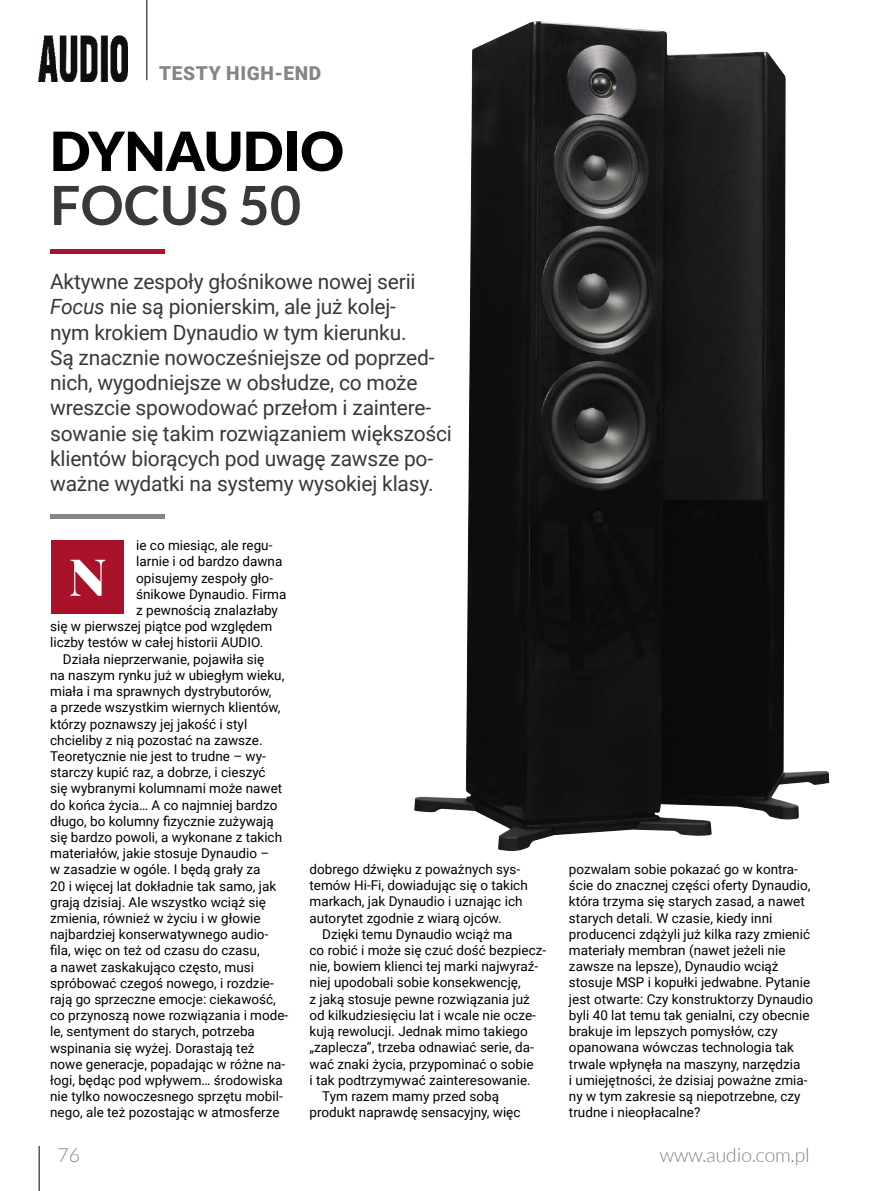
<style>
.page{position:relative;width:893px;height:1191px;background:#fff}
.page>*{position:absolute;margin:0;border:0;box-sizing:border-box;transform-origin:0 0}
.t1{font:900 54px "Lato";color:#000}
.t2{font:700 54px "Lato";color:#393939}
.t3{font:900 51.15px "Playfair Display";color:#fff}
.t4{font:21px/25.2px "Roboto";letter-spacing:-.01em;color:#393939}
.t5{font:300 19.5px "Lato";color:#858585}
.t6{font:900 19.2px "Roboto";letter-spacing:.035em;color:#858585}
.t7{font:13.5px/16.2px "Roboto";color:#000}
.s1{font-style:italic}
</style>
<div class="page">
<hr style="left:39px;top:1145px;width:1px;height:46px;background:#000">
<hr style="left:147px;top:0;width:1px;height:80px;background:#000">
<img style="left:39px;top:35px;width:89px;height:46px">
<hr style="left:50px;top:250px;width:114px;height:4px;background:#a9132a">
<div style="left:50px;top:514px;width:114px;height:5px;background:#858585"></div>
<div style="left:51px;top:540px;width:72px;height:74px;background:#a9132a"></div>
<img style="left:414px;top:21px;width:415px;height:830px">
<h3 class="t6" style="left:159px;top:60px;width:164px">TESTY HIGH-END</h3>
<h1 class="t1" style="left:50px;top:120px;width:295px">DYNAUDIO</h1>
<h1 class="t2" style="left:50px;top:174px;width:252px">FOCUS 50</h1>
<p class="t4" style="left:50px;top:268px;width:403px">Aktywne zespoły głośnikowe nowej serii <span class="s1">Focus</span> nie są pionierskim, ale już kolej-<br>nym krokiem Dynaudio w tym kierunku.<br>Są znacznie nowocześniejsze od poprzed&shy;nich, wygodniejsze w obsłudze, co może wreszcie spowodować przełom i zaintere&shy;sowanie się takim rozwiązaniem większości klientów biorących pod uwagę zawsze po&shy;ważne wydatki na systemy wysokiej klasy.</p>
<p class="t7" style="left:136px;top:537px;width:138px">ie co miesiąc, ale regu-</p>
<p class="t7" style="left:136px;top:553px;width:148px">larnie i od bardzo dawna</p>
<p class="t7" style="left:136px;top:569px;width:138px">opisujemy zespoły gło-</p>
<p class="t7" style="left:136px;top:585px;width:152px">śnikowe Dynaudio. Firma</p>
<p class="t7" style="left:136px;top:601px;width:143px">z pewnością znalazłaby</p>
<p class="t7" style="left:50px;top:618px;width:224px">się w pierwszej piątce pod względem</p>
<p class="t7" style="left:50px;top:634px;width:215px">liczby testów w całej historii AUDIO.</p>
<p class="t7" style="left:63px;top:650px;width:203px">Działa nieprzerwanie, pojawiła się</p>
<p class="t7" style="left:50px;top:666px;width:236px">na naszym rynku już w ubiegłym wieku,</p>
<p class="t7" style="left:50px;top:682px;width:223px">miała i ma sprawnych dystrybutorów,</p>
<p class="t7" style="left:50px;top:699px;width:232px">a przede wszystkim wiernych klientów,</p>
<p class="t7" style="left:50px;top:715px;width:199px">którzy poznawszy jej jakość i styl</p>
<p class="t7" style="left:50px;top:731px;width:214px">chcieliby z nią pozostać na zawsze.</p>
<p class="t7" style="left:50px;top:747px;width:217px">Teoretycznie nie jest to trudne – wy-</p>
<p class="t7" style="left:50px;top:763px;width:217px">starczy kupić raz, a dobrze, i cieszyć</p>
<p class="t7" style="left:50px;top:780px;width:234px">się wybranymi kolumnami może nawet</p>
<p class="t7" style="left:50px;top:796px;width:229px">do końca życia… A co najmniej bardzo</p>
<p class="t7" style="left:50px;top:812px;width:225px">długo, bo kolumny fizycznie zużywają</p>
<p class="t7" style="left:50px;top:828px;width:233px">się bardzo powoli, a wykonane z takich</p>
<p class="t7" style="left:50px;top:844px;width:221px">materiałów, jakie stosuje Dynaudio –</p>
<p class="t7" style="left:50px;top:861px;width:212px">w zasadzie w ogóle. I będą grały za</p>
<p class="t7" style="left:50px;top:877px;width:228px">20 i więcej lat dokładnie tak samo, jak</p>
<p class="t7" style="left:50px;top:893px;width:217px">grają dzisiaj. Ale wszystko wciąż się</p>
<p class="t7" style="left:50px;top:909px;width:212px">zmienia, również w życiu i w głowie</p>
<p class="t7" style="left:50px;top:925px;width:220px">najbardziej konserwatywnego audio-</p>
<p class="t7" style="left:50px;top:942px;width:211px">fila, więc on też od czasu do czasu,</p>
<p class="t7" style="left:50px;top:958px;width:205px">a nawet zaskakująco często, musi</p>
<p class="t7" style="left:50px;top:974px;width:225px">spróbować czegoś nowego, i rozdzie-</p>
<p class="t7" style="left:50px;top:990px;width:227px">rają go sprzeczne emocje: ciekawość,</p>
<p class="t7" style="left:50px;top:1006px;width:240px">co przynoszą nowe rozwiązania i mode-</p>
<p class="t7" style="left:50px;top:1023px;width:206px">le, sentyment do starych, potrzeba</p>
<p class="t7" style="left:50px;top:1039px;width:206px">wspinania się wyżej. Dorastają też</p>
<p class="t7" style="left:50px;top:1055px;width:236px">nowe generacje, popadając w różne na-</p>
<p class="t7" style="left:50px;top:1071px;width:234px">łogi, będąc pod wpływem… środowiska</p>
<p class="t7" style="left:50px;top:1087px;width:234px">nie tylko nowoczesnego sprzętu mobil-</p>
<p class="t7" style="left:50px;top:1104px;width:231px">nego, ale też pozostając w atmosferze</p>
<h2 class="t3" style="left:69px;top:536px;width:39px">N</h2>
<p class="t7" style="left:310px;top:860px;width:220px">dobrego dźwięku z poważnych sys&shy;temów Hi-Fi, dowiadując się o takich markach, jak Dynaudio i uznając ich autorytet zgodnie z wiarą ojców.</p>
<p class="t7" style="left:322px;top:925px;width:192px">Dzięki temu Dynaudio wciąż ma</p>
<p class="t7" style="left:310px;top:941px;width:238px">co robić i może się czuć dość bezpiecz-</p>
<p class="t7" style="left:310px;top:958px;width:230px">nie, bowiem klienci tej marki najwyraź-</p>
<p class="t7" style="left:310px;top:974px;width:213px">niej upodobali sobie konsekwencję,</p>
<p class="t7" style="left:310px;top:990px;width:222px">z jaką stosuje pewne rozwiązania już</p>
<p class="t7" style="left:310px;top:1006px;width:228px">od kilkudziesięciu lat i wcale nie ocze-</p>
<p class="t7" style="left:310px;top:1022px;width:220px">kują rewolucji. Jednak mimo takiego</p>
<p class="t7" style="left:310px;top:1039px;width:226px">„zaplecza”, trzeba odnawiać serie, da-</p>
<p class="t7" style="left:310px;top:1055px;width:226px">wać znaki życia, przypominać o sobie</p>
<p class="t7" style="left:310px;top:1071px;width:223px">i tak podtrzymywać zainteresowanie.</p>
<p class="t7" style="left:322px;top:1087px;width:178px">Tym razem mamy przed sobą</p>
<p class="t7" style="left:310px;top:1103px;width:212px">produkt naprawdę sensacyjny, więc</p>
<p class="t7" style="left:569px;top:860px;width:246px">pozwalam sobie pokazać go w kontra&shy;ście do znacznej części oferty Dynaudio, która trzyma się starych zasad, a nawet starych detali. W czasie, kiedy inni producenci zdążyli już kilka razy zmienić materiały membran (nawet jeżeli nie zawsze na lepsze), Dynaudio wciąż stosuje MSP i kopułki jedwabne. Pytanie jest otwarte: Czy konstruktorzy Dynaudio byli 40 lat temu tak genialni, czy obecnie brakuje im lepszych pomysłów, czy opanowana wówczas technologia tak trwale wpłynęła na maszyny, narzędzia<br>i umiejętności, że dzisiaj poważne zmia&shy;ny w tym zakresie są niepotrzebne, czy trudne i nieopłacalne?</p>
<h3 class="t5" style="left:57px;top:1144px;width:24px">76</h3>
<h3 class="t5" style="left:660px;top:1144px;width:151px">www.audio.com.pl</h3>
</div>
